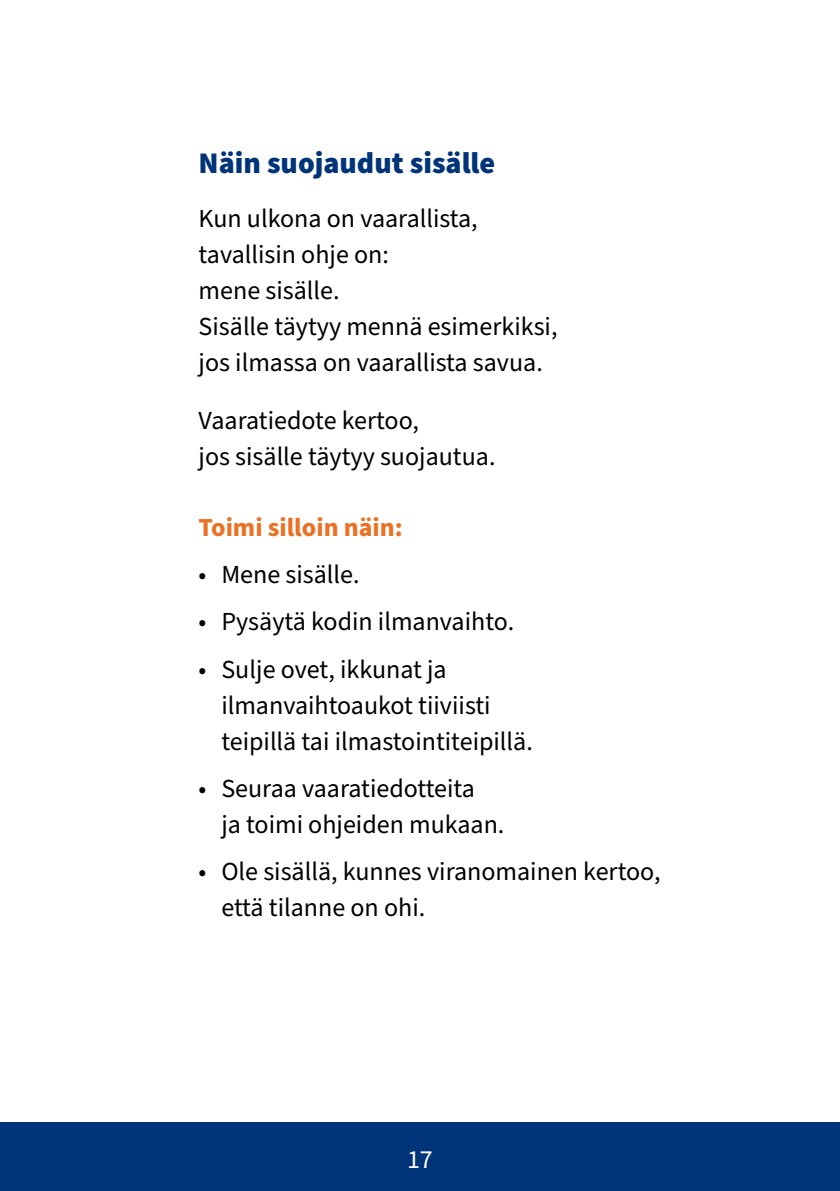
<style>
.page{position:relative;width:840px;height:1191px;background:#fff}
.page>*{position:absolute;margin:0;border:0;box-sizing:border-box;transform-origin:0 0}
.valiotsikko_h2{font:900 30px "Source Sans Pro";color:#003479}
.lista_p{font:26px/36px "Source Sans Pro";color:#000}
.leipis_p{font:26px/36px "Source Sans Pro";color:#000}
.listan_otsikko_h3{font:700 26px "Source Sans Pro";color:#ea7125}
.t1{font:26px "Source Sans Pro";color:#fff}
</style>
<div class="page">
<div style="left:0;top:1123px;width:839px;height:68px;background:#003479"></div>
<h2 class="valiotsikko_h2" style="left:198px;top:142px;width:298px">Näin suojaudut sisälle</h2>
<p class="leipis_p" style="left:198px;top:201px;width:360px">Kun ulkona on vaarallista, tavallisin ohje on:<br>mene sisälle.<br>Sisälle täytyy mennä esimerkiksi, jos ilmassa on vaarallista savua.</p>
<p class="leipis_p" style="left:198px;top:403px;width:298px">Vaaratiedote kertoo,<br>jos sisälle täytyy suojautua.</p>
<h3 class="listan_otsikko_h3" style="left:198px;top:509px;width:205px">Toimi silloin näin:</h3>
<p class="lista_p" style="left:198px;top:557px;width:162px">• Mene sisälle.</p>
<p class="lista_p" style="left:198px;top:604px;width:317px">• Pysäytä kodin ilmanvaihto.</p>
<p class="lista_p" style="left:221px;top:652px;width:313px;text-indent:-23px">• Sulje ovet, ikkunat ja ilmanvaihtoaukot tiiviisti teipillä tai ilmastointiteipillä.</p>
<p class="lista_p" style="left:221px;top:771px;width:284px;text-indent:-23px">• Seuraa vaaratiedotteita<br>ja toimi ohjeiden mukaan.</p>
<p class="lista_p" style="left:221px;top:854px;width:440px;text-indent:-23px">• Ole sisällä, kunnes viranomainen kertoo, että tilanne on ohi.</p>
<p class="t1" style="left:407px;top:1142px;width:27px">17</p>
</div>
